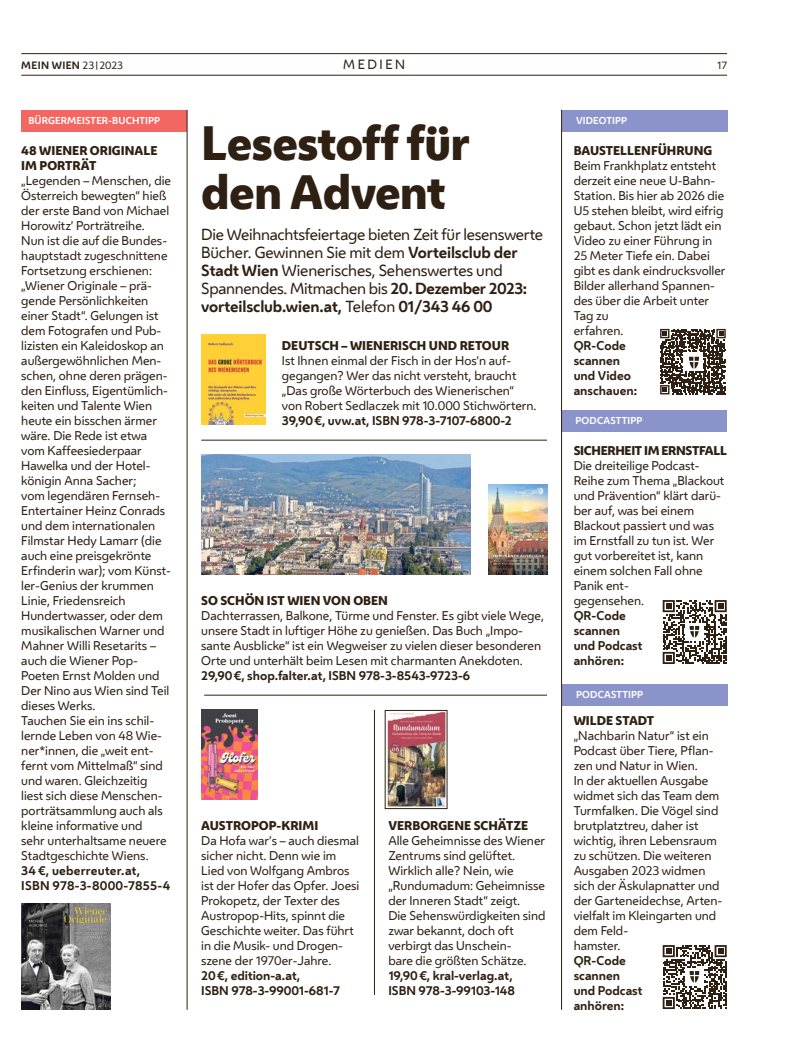
<style>
.page{position:relative;width:798px;height:1063px;background:#fff}
.page>*{position:absolute;margin:0;border:0;box-sizing:border-box;transform-origin:0 0}
.HL_Header_36pt{font:800 45px/48.8px "Wiener Melange";letter-spacing:-.02em;color:#2e2113}
.HL_VS_12pt{font:15px/18px "Wiener Melange";letter-spacing:-.02em;color:#2e2113}
.t1{font:12.5px "Wiener Melange";color:#2e2113}
.FT_FT{font:11.88px/15px "Wiener Melange";color:#2e2113}
.Spalte_Infobox_Spalte_Info{font:11.88px/15px "Wiener Melange";color:#2e2113}
.Spalte_Infobox_Spalte_Header{font:800 11.88px/15px "Wiener Melange";color:#2e2113}
.FT_FT_Info_bold{font:700 11.88px/15px "Wiener Melange";color:#2e2113}
.Spalte_Infobox_Spalte_Info-2{font:700 11.88px/15px "Wiener Melange";color:#2e2113}
.FT_FT-2{font:700 11.88px "Wiener Melange";color:#2e2113}
.Spalte_Infobox_Spalte_FT{font:700 11.88px/15px "Wiener Melange";letter-spacing:.02em;color:#2e2113}
.Spalte_Infobox_Spalte_Header-2{font:800 11.88px "Wiener Melange";letter-spacing:-.025em;color:#2e2113}
.t2{font:700 10px "Wiener Melange";letter-spacing:.035em;color:#2e2113}
.t3{font:10px "Wiener Melange";color:#2e2113}
.t4{font:700 9.38px "Wiener Melange";letter-spacing:.015em;color:#fff}
.s1{font-weight:400}
.s2{font-weight:400;font-size:7.5px}
.s3{font-weight:700}
</style>
<div class="page">
<hr style="left:21px;top:75px;width:705px;height:1px;background:#2e2113">
<hr style="left:21px;top:53px;width:705px;height:1px;background:#2e2113">
<div style="left:561px;top:410px;width:165px;height:22px;background:#8b94ca"></div>
<hr style="left:204px;top:695px;width:343px;height:1px;background:#2e2113">
<div style="left:21px;top:110px;width:166px;height:22px;background:#f46661"></div>
<hr style="left:187px;top:110px;width:1px;height:900px;background:#2e2113">
<img style="left:21px;top:904px;width:89px;height:106px">
<img style="left:387px;top:712px;width:58px;height:95px">
<div style="left:385px;top:710px;width:62px;height:99px;border:1px solid #2e2113"></div>
<img style="left:201px;top:710px;width:56px;height:90px">
<img style="left:201px;top:335px;width:64px;height:90px">
<img style="left:488px;top:485px;width:59px;height:90px">
<hr style="left:374px;top:710px;width:1px;height:285px;background:#2e2113">
<div style="left:561px;top:110px;width:166px;height:22px;background:#8b94ca"></div>
<div style="left:561px;top:684px;width:166px;height:22px;background:#8b94ca"></div>
<hr style="left:561px;top:110px;width:1px;height:900px;background:#2e2113">
<svg style="left:662px;top:600px;width:64px;height:64px"></svg>
<svg style="left:662px;top:945px;width:64px;height:64px"></svg>
<svg style="left:660px;top:328px;width:66px;height:67px"></svg>
<svg style="left:660px;top:329px;width:65px;height:65px"></svg>
<hr style="left:201px;top:440px;width:346px;height:1px;background:#2e2113">
<img style="left:201px;top:455px;width:270px;height:120px">
<p class="t2" style="left:21px;top:57px;width:103px">MEIN WIEN <span class="s1">23</span><span class="s2">|</span><span class="s1">2023</span></p>
<p class="t1" style="left:343px;top:55px;width:25px">Medien</p>
<p class="t3" style="left:716px;top:58px;width:12px">17</p>
<p class="t4" style="left:28px;top:113px;width:133px">BÜRGERMEISTER-BUCHTIPP</p>
<h1 class="Spalte_Infobox_Spalte_Header" style="left:21px;top:143px;width:138px">48 WIENER ORIGINALE<br>IM PORTRÄT</h1>
<p class="FT_FT" style="left:21px;top:172px;width:151px">„Legenden – Menschen, die<br>Österreich bewegten“ hieß der erste Band von Michael<br>Horowitz’ Porträtreihe.<br>Nun ist die auf die Bundes&shy;hauptstadt zugeschnittene<br>Fortsetzung erschienen: „Wiener Originale – prä&shy;gende Persönlichkeiten einer Stadt“. Gelungen ist dem Fotografen und Pub&shy;lizisten ein Kaleidoskop an außergewöhnlichen Men&shy;schen, ohne deren prägen&shy;den Einfluss, Eigentümlich&shy;keiten und Talente Wien heute ein bisschen ärmer wäre. Die Rede ist etwa vom Kaffeesiederpaar<br>Hawelka und der Hotel&shy;königin Anna Sacher;<br>vom legendären Fernseh-<br>Entertainer Heinz Conrads und dem internationalen<br>Filmstar Hedy Lamarr (die auch eine preisgekrönte<br>Erfinderin war); vom Künst&shy;ler-Genius der krummen<br>Linie, Friedensreich<br>Hundertwasser, oder dem musikalischen Warner und<br>Mahner Willi Resetarits – auch die Wiener Pop-<br>Poeten Ernst Molden und<br>Der Nino aus Wien sind Teil dieses Werks.<br>Tauchen Sie ein ins schil&shy;lernde Leben von 48 Wie&shy;ner*innen, die „weit ent&shy;fernt vom Mittelmaß“ sind und waren. Gleichzeitig liest sich diese Menschen&shy;porträtsammlung auch als kleine informative und<br>sehr unterhaltsame neuere<br>Stadtgeschichte Wiens.</p>
<p class="Spalte_Infobox_Spalte_FT" style="left:21px;top:862px;width:150px">34 €, ueberreuter.at,<br>ISBN 978-3-8000-7855-4</p>
<h1 class="HL_Header_36pt" style="left:201px;top:119px;width:270px">Lesestoff für den Advent</h1>
<p class="HL_VS_12pt" style="left:201px;top:225px;width:343px">Die Weihnachtsfeiertage bieten Zeit für lesenswerte Bücher. Gewinnen Sie mit dem <span class="s3">Vorteilsclub der Stadt Wien</span> Wienerisches, Sehenswertes und Spannendes. Mitmachen bis <span class="s3">20. Dezember 2023: vorteilsclub.wien.at,</span> Telefon <span class="s3">01/343 46 00</span></p>
<h1 class="Spalte_Infobox_Spalte_Header" style="left:282px;top:338px;width:229px">DEUTSCH – WIENERISCH UND RETOUR</h1>
<p class="FT_FT" style="left:282px;top:352px;width:256px">Ist Ihnen einmal der Fisch in der Hos’n auf&shy;gegangen? Wer das nicht versteht, braucht „Das große Wörterbuch des Wienerischen“ von Robert Sedlaczek mit 10.000 Stichwörtern.</p>
<p class="FT_FT_Info_bold" style="left:282px;top:412px;width:231px">39,90€, uvw.at, ISBN 978-3-7107-6800-2</p>
<h1 class="Spalte_Infobox_Spalte_Header" style="left:201px;top:593px;width:188px">SO SCHÖN IST WIEN VON OBEN</h1>
<p class="FT_FT" style="left:201px;top:607px;width:344px">Dachterrassen, Balkone, Türme und Fenster. Es gibt viele Wege, unsere Stadt in luftiger Höhe zu genießen. Das Buch „Impo&shy;sante Ausblicke“ ist ein Wegweiser zu vielen dieser besonderen Orte und unterhält beim Lesen mit charmanten Anekdoten.</p>
<p class="FT_FT_Info_bold" style="left:201px;top:667px;width:270px">29,90€, shop.falter.at, ISBN 978-3-8543-9723-6</p>
<h1 class="Spalte_Infobox_Spalte_Header" style="left:201px;top:818px;width:119px">AUSTROPOP-KRIMI</h1>
<p class="FT_FT" style="left:201px;top:832px;width:159px">Da Hofa war’s – auch diesmal sicher nicht. Denn wie im<br>Lied von Wolfgang Ambros ist der Hofer das Opfer. Joesi<br>Prokopetz, der Texter des<br>Austropop-Hits, spinnt die<br>Geschichte weiter. Das führt in die Musik- und Drogen&shy;szene der 1970er-Jahre.</p>
<p class="FT_FT_Info_bold" style="left:201px;top:967px;width:140px">20€, edition-a.at,<br>ISBN 978-3-99001-681-7</p>
<h1 class="Spalte_Infobox_Spalte_Header" style="left:388px;top:818px;width:141px">VERBORGENE SCHÄTZE</h1>
<p class="FT_FT" style="left:388px;top:832px;width:159px">Alle Geheimnisse des Wiener<br>Zentrums sind gelüftet.<br>Wirklich alle? Nein, wie „Rundumadum: Geheimnisse der Inneren Stadt“ zeigt.<br>Die Sehenswürdigkeiten sind zwar bekannt, doch oft verbirgt das Unschein-<br>bare die größten Schätze.</p>
<p class="FT_FT-2" style="left:388px;top:965px;width:126px">19,90€, kral-verlag.at,</p>
<p class="FT_FT-2" style="left:388px;top:980px;width:128px">ISBN 978-3-99103-148</p>
<p class="t4" style="left:576px;top:113px;width:53px">VIDEOTIPP</p>
<h1 class="Spalte_Infobox_Spalte_Header" style="left:573px;top:143px;width:140px">BAUSTELLENFÜHRUNG</h1>
<p class="Spalte_Infobox_Spalte_Info" style="left:573px;top:157px;width:153px">Beim Frankhplatz entsteht derzeit eine neue U-Bahn-<br>Station. Bis hier ab 2026 die<br>U5 stehen bleibt, wird eifrig gebaut. Schon jetzt lädt ein<br>Video zu einer Führung in<br>25 Meter Tiefe ein. Dabei gibt es dank eindrucksvoller<br>Bilder allerhand Spannen&shy;des über die Arbeit unter<br>Tag zu<br>erfahren.</p>
<p class="Spalte_Infobox_Spalte_Info-2" style="left:573px;top:337px;width:65px">QR-Code scannen und Video anschauen:</p>
<p class="t4" style="left:575px;top:413px;width:68px">PODCASTTIPP</p>
<h1 class="Spalte_Infobox_Spalte_Header-2" style="left:573px;top:442px;width:155px">SICHERHEIT IM ERNSTFALL</h1>
<p class="Spalte_Infobox_Spalte_Info" style="left:573px;top:457px;width:152px">Die dreiteilige Podcast-<br>Reihe zum Thema „Blackout und Prävention“ klärt darü&shy;ber auf, was bei einem<br>Blackout passiert und was im Ernstfall zu tun ist. Wer gut vorbereitet ist, kann einem solchen Fall ohne<br>Panik ent-<br>gegensehen.</p>
<p class="Spalte_Infobox_Spalte_Info-2" style="left:573px;top:607px;width:70px">QR-Code scannen und Podcast anhören:</p>
<p class="t4" style="left:576px;top:687px;width:68px">PODCASTTIPP</p>
<h1 class="Spalte_Infobox_Spalte_Header" style="left:573px;top:713px;width:82px">WILDE STADT</h1>
<p class="Spalte_Infobox_Spalte_Info" style="left:573px;top:727px;width:150px">„Nachbarin Natur“ ist ein<br>Podcast über Tiere, Pflan&shy;zen und Natur in Wien.<br>In der aktuellen Ausgabe widmet sich das Team dem<br>Turmfalken. Die Vögel sind brutplatztreu, daher ist wichtig, ihren Lebensraum zu schützen. Die weiteren<br>Ausgaben 2023 widmen sich der Äskulapnatter und der Garteneidechse, Arten&shy;vielfalt im Kleingarten und dem Feld-<br>hamster.</p>
<p class="Spalte_Infobox_Spalte_Info-2" style="left:573px;top:952px;width:70px">QR-Code scannen und Podcast anhören:</p>
</div>
